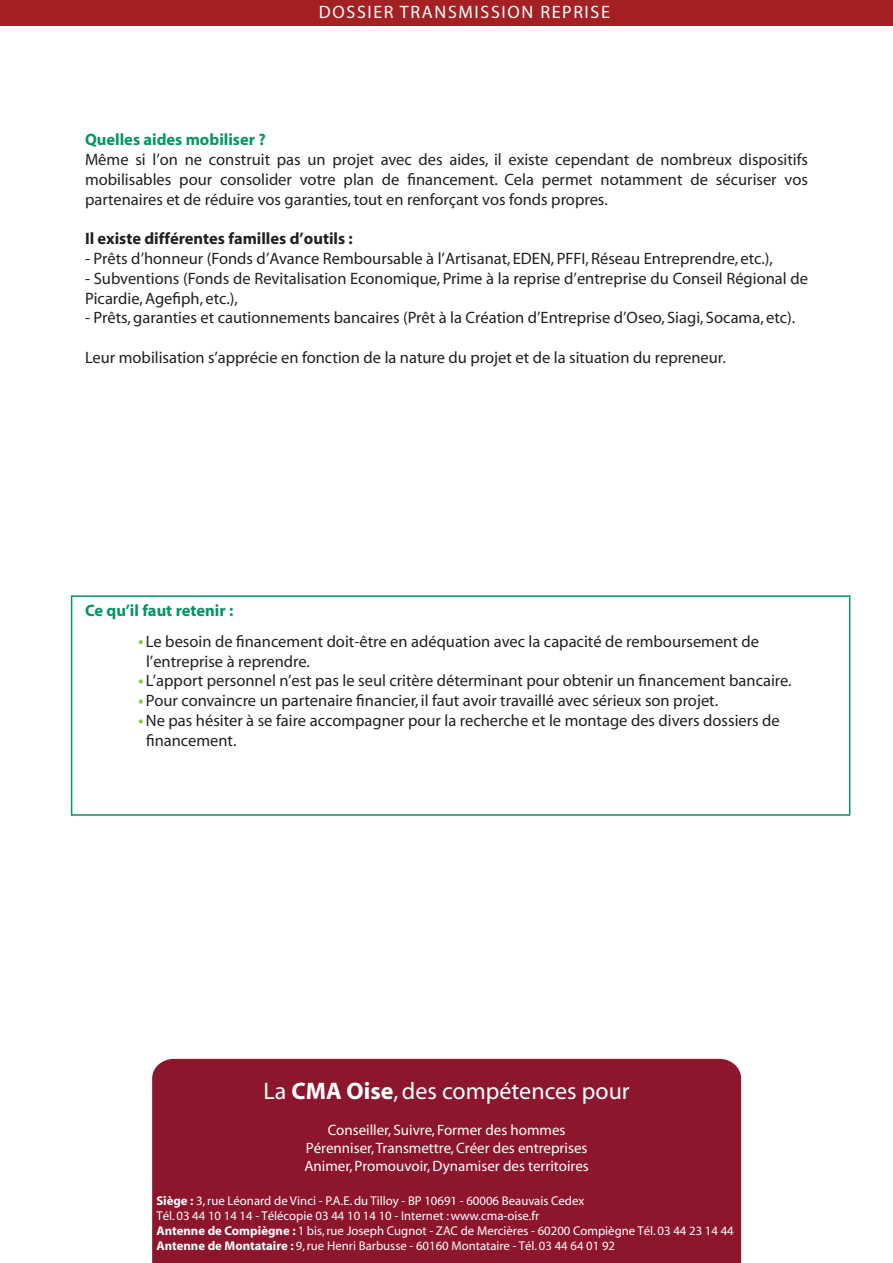
<style>
.page{position:relative;width:893px;height:1263px;background:#fff}
.page>*{position:absolute;margin:0;border:0;box-sizing:border-box;transform-origin:0 0}
.t1{font:24px "Myriad";color:#fff}
.t2{font:18px "Myriad";letter-spacing:.09em;color:#fff}
.t3{font:16.5px/19.8px "Myriad";color:#231f20;text-align:justify}
.t4{font:700 16.5px "Myriad";color:#009667}
.t5{font:700 16.5px "Myriad";color:#231f20}
.t6{font:15px/18px "Myriad";color:#fff;text-align:center}
.t7{font:12.75px/15.3px "Myriad";color:#fff}
.s1{font-weight:700}
</style>
<div class="page">
<svg style="left:139px;top:640px;width:4px;height:4px"></svg>
<svg style="left:139px;top:699px;width:4px;height:5px"></svg>
<svg style="left:139px;top:679px;width:4px;height:4px"></svg>
<svg style="left:139px;top:719px;width:4px;height:4px"></svg>
<div style="left:71px;top:595px;width:779px;height:221px;border:2px solid #009667"></div>
<div style="left:0;top:0;width:893px;height:26px;background:#a52022"></div>
<div style="left:152px;top:1059px;width:589px;height:204px;background:#8d162d"></div>
<p class="t2" style="left:319px;top:3px;width:292px">DOSSIER TRANSMISSION REPRISE</p>
<p class="t4" style="left:85px;top:131px;width:182px">Quelles aides mobiliser ?</p>
<p class="t3" style="left:85px;top:150px;width:724px">Même si l’on ne construit pas un projet avec des aides, il existe cependant de nombreux dispositifs mobilisables pour consolider votre plan de financement. Cela permet notamment de sécuriser vos partenaires et de réduire vos garanties, tout en renforçant vos fonds propres.</p>
<p class="t5" style="left:85px;top:230px;width:269px">Il existe différentes familles d’outils :</p>
<p class="t3" style="left:85px;top:249px;width:689px">- Prêts d’honneur (Fonds d’Avance Remboursable à l’Artisanat, EDEN, PFFI, Réseau Entreprendre, etc.),</p>
<p class="t3" style="left:85px;top:269px;width:724px">- Subventions (Fonds de Revitalisation Economique, Prime à la reprise d’entreprise du Conseil Régional de<br>Picardie, Agefiph, etc.),</p>
<p class="t3" style="left:85px;top:309px;width:712px">- Prêts, garanties et cautionnements bancaires (Prêt à la Création d’Entreprise d’Oseo, Siagi, Socama, etc).</p>
<p class="t3" style="left:85px;top:348px;width:642px">Leur mobilisation s’apprécie en fonction de la nature du projet et de la situation du repreneur.</p>
<p class="t4" style="left:85px;top:601px;width:150px">Ce qu’il faut retenir :</p>
<p class="t3" style="left:139px;top:632px;width:621px">· Le besoin de financement doit-être en adéquation avec la capacité de remboursement de</p>
<p class="t3" style="left:146px;top:652px;width:165px">l’entreprise à reprendre.</p>
<p class="t3" style="left:139px;top:672px;width:654px">· L’apport personnel n’est pas le seul critère déterminant pour obtenir un financement bancaire.</p>
<p class="t3" style="left:139px;top:691px;width:581px">· Pour convaincre un partenaire financier, il faut avoir travaillé avec sérieux son projet.</p>
<p class="t3" style="left:139px;top:711px;width:642px">· Ne pas hésiter à se faire accompagner pour la recherche et le montage des divers dossiers de</p>
<p class="t3" style="left:146px;top:731px;width:92px">financement.</p>
<h1 class="t1" style="left:263px;top:1079px;width:368px">La <span class="s1">CMA Oise</span>, des compétences pour</h1>
<p class="t6" style="left:304px;top:1122px;width:286px">Conseiller, Suivre, Former des hommes<br>Pérenniser, Transmettre, Créer des entreprises<br>Animer, Promouvoir, Dynamiser des territoires</p>
<p class="t7" style="left:156px;top:1193px;width:579px"><span class="s1">Siège :</span> 3, rue Léonard de Vinci - P.A.E. du Tilloy - BP 10691 - 60006 Beauvais Cedex<br>Tél. 03 44 10 14 14 - Télécopie 03 44 10 14 10 - Internet : www.cma-oise.fr<br><span class="s1">Antenne de Compiègne :</span> 1 bis, rue Joseph Cugnot - ZAC de Mercières - 60200 Compiègne Tél. 03 44 23 14 44<br><span class="s1">Antenne de Montataire :</span> 9, rue Henri Barbusse - 60160 Montataire - Tél. 03 44 64 01 92</p>
</div>
